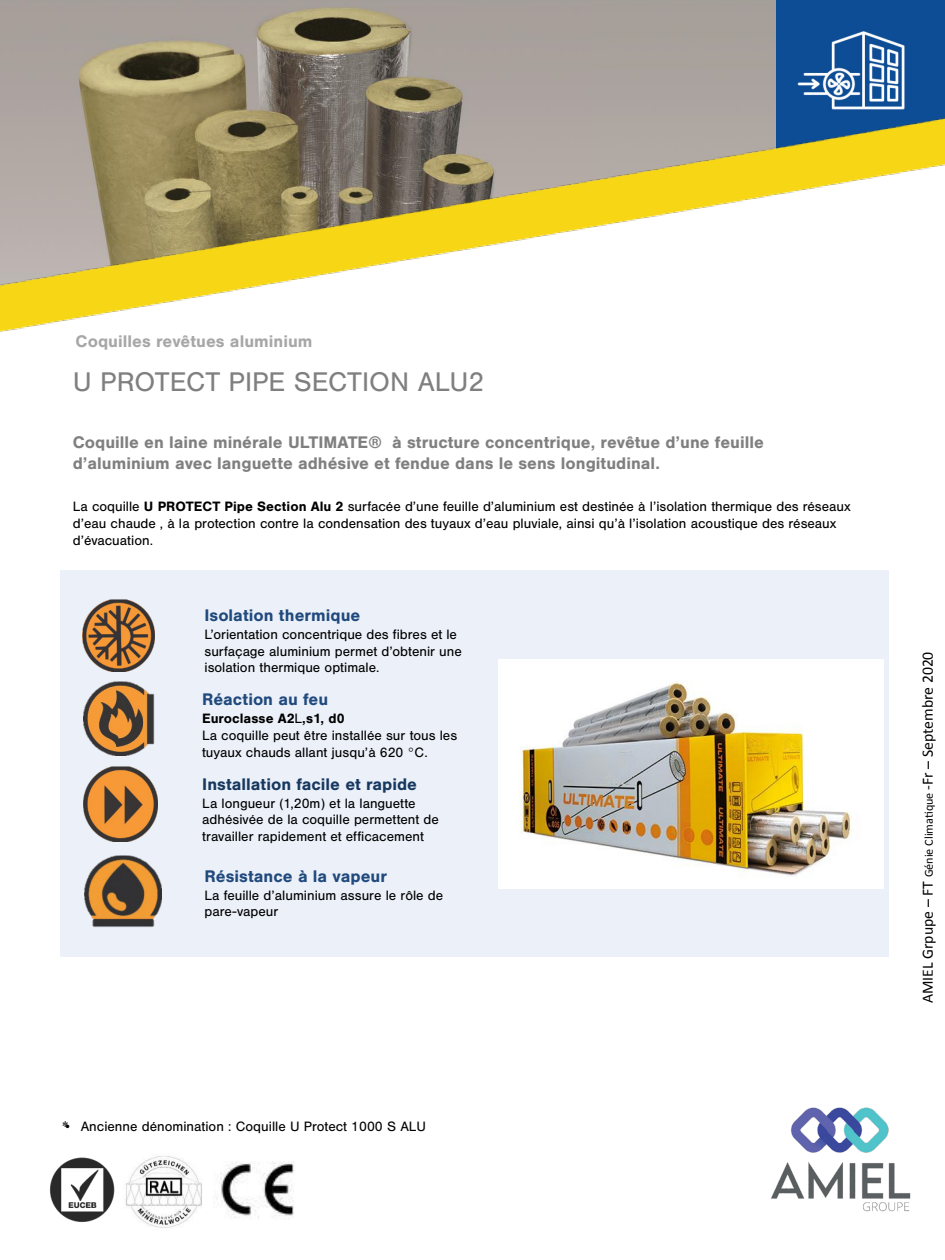
<style>
.page{position:relative;width:945px;height:1260px;background:#fff}
.page>*{position:absolute;margin:0;border:0;box-sizing:border-box;transform-origin:0 0}
.t1{font:28px "Nimbus San";color:#7f7f7f}
.t2{font:700 17.5px/21px "Nimbus San";color:#7f7f7f}
.t3{font:700 17.5px "Nimbus San";color:#20497d}
.t4{font:700 17.5px "Nimbus San";color:#17385f}
.t5{font:700 17.5px "Nimbus San";color:#a7a7a7}
.t6{font:15.75px "Calibri";color:#000}
.t7{font:14px/16.8px "Nimbus San";color:#000}
.s1{font-weight:700}
.s2{font-family:"Times New Roman"}
.s3{font-size:12.25px}
</style>
<div class="page">
<div style="left:60px;top:571px;width:829px;height:386px;background:#ecf1f9"></div>
<img style="left:85px;top:856px;width:76px;height:71px">
<img style="left:83px;top:600px;width:72px;height:72px">
<img style="left:83px;top:682px;width:72px;height:74px">
<img style="left:83px;top:766px;width:75px;height:75px">
<img style="left:498px;top:659px;width:385px;height:229px">
<img style="left:216px;top:1161px;width:78px;height:58px">
<div style="left:775px;top:0;width:170px;height:116px;background:#0d4d95"></div>
<img style="left:796px;top:30px;width:112px;height:84px">
<img style="left:0;top:0;width:596px;height:116px">
<div style="left:680px;top:0;width:95px;height:116px;background:#a8a19b"></div>
<img style="left:0;top:116px;width:945px;height:216px">
<img style="left:50px;top:1158px;width:65px;height:65px">
<img style="left:126px;top:1155px;width:76px;height:73px">
<img style="left:771px;top:1107px;width:140px;height:105px">
<p class="t5" style="left:76px;top:331px;width:238px">Coquilles revêtues aluminium</p>
<h1 class="t1" style="left:73px;top:366px;width:413px">U PROTECT PIPE SECTION ALU2</h1>
<p class="t2" style="left:73px;top:432px;width:693px">Coquille en laine minérale ULTIMATE® à structure concentrique, revêtue d’une feuille d’aluminium avec languette adhésive et fendue dans le sens longitudinal.</p>
<p class="t7" style="left:73px;top:498px;width:780px">La coquille <span class="s1">U PROTECT Pipe Section Alu 2</span> surfacée d’une feuille d’aluminium est destinée à l’isolation thermique des réseaux d’eau chaude , à la protection contre la condensation des tuyaux d’eau pluviale, ainsi qu’à l’isolation acoustique des réseaux d’évacuation.</p>
<p class="t3" style="left:205px;top:606px;width:157px">Isolation thermique</p>
<p class="t7" style="left:205px;top:626px;width:259px">L’orientation concentrique des fibres et le surfaçage aluminium permet d’obtenir une isolation thermique optimale.</p>
<p class="t3" style="left:202px;top:690px;width:128px">Réaction au feu</p>
<p class="t7" style="left:202px;top:710px;width:257px"><span class="s1">Euroclasse A2</span>L<span class="s1">,s1, d0<br></span>La coquille peut être installée sur tous les tuyaux chauds allant jusqu’à 620 °C.</p>
<p class="t4" style="left:202px;top:774px;width:216px">Installation facile et rapide</p>
<p class="t7" style="left:202px;top:795px;width:238px">La longueur (1,20m) et la languette adhésivée de la coquille permettent de travailler rapidement et efficacement</p>
<p class="t3" style="left:205px;top:866px;width:184px">Résistance à la vapeur</p>
<p class="t7" style="left:205px;top:887px;width:240px">La feuille d’aluminium assure le rôle de pare-vapeur</p>
<p class="t7" style="left:62px;top:1118px;width:366px"><span class="s2">*•</span> Ancienne dénomination : Coquille U Protect 1000 S ALU</p>
<p class="t6" style="left:917px;top:1003px;width:353px;rotate:-90deg">AMIEL Grpupe – FT <span class="s3">Génie Climatique</span> -Fr – Septembre 2020</p>
</div>
